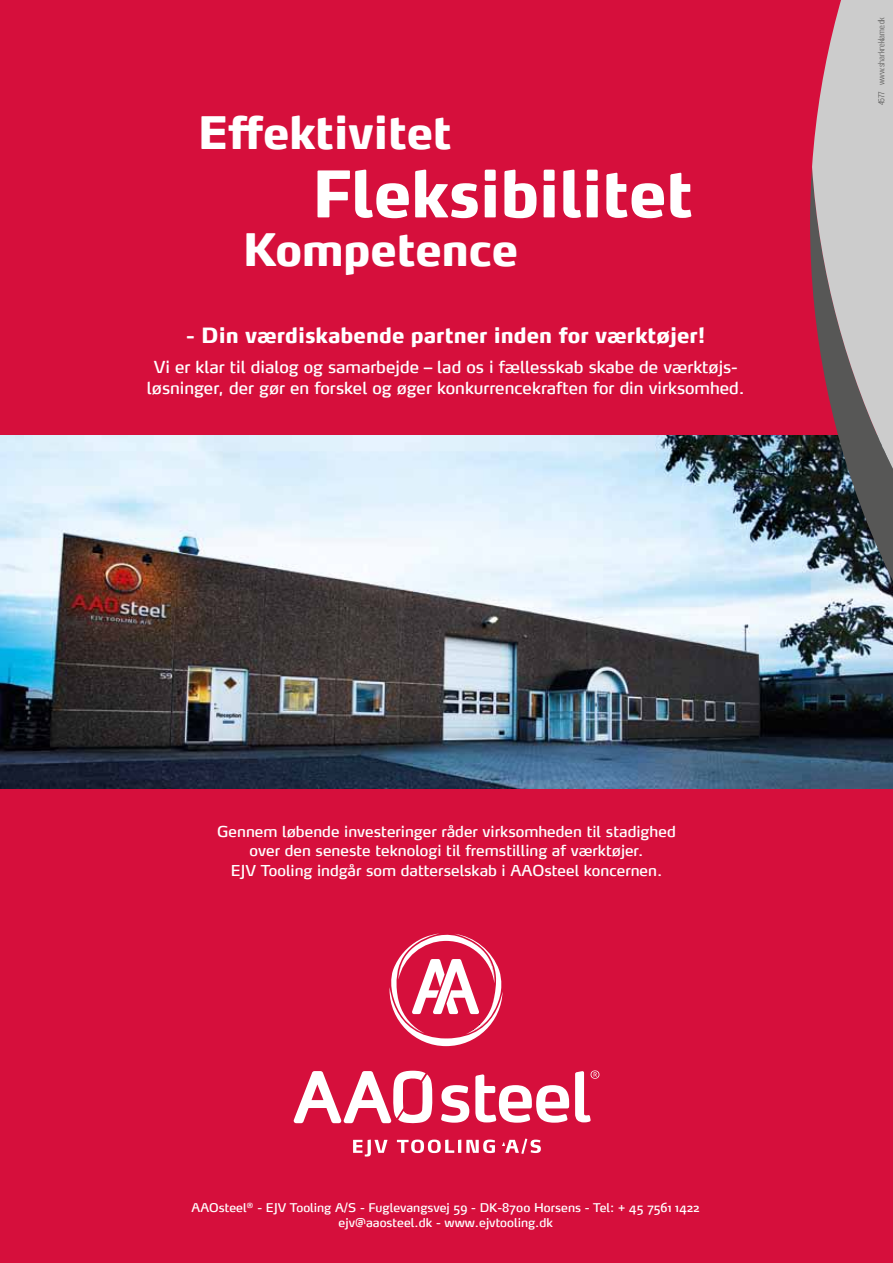
<style>
.page{position:relative;width:893px;height:1263px;background:#d60f3c}
.page>*{position:absolute;margin:0;border:0;box-sizing:border-box;transform-origin:0 0}
.t1{font:800 63.6px "Max";color:#fff}
.t2{font:800 44.7px "Max";color:#fff}
.t3{font:800 21px "Max";color:#fff}
.t4{font:16.5px/21px "Max";color:#fff;text-align:center}
.t5{font:15px/19.5px "Max";color:#fff;text-align:center}
.t6{font:12px/14.4px "Max";color:#fff;text-align:center}
.t7{font:8.1px "Jesaya Lt";color:#575756}
</style>
<div class="page">
<img style="left:0;top:436px;width:810px;height:352px">
<svg style="left:810px;top:169px;width:2px;height:620px"></svg>
<svg style="left:812px;top:0;width:81px;height:789px;background:#8a838a"></svg>
<svg style="left:441px;top:1085px;width:28px;height:38px"></svg>
<svg style="left:475px;top:1074px;width:94px;height:49px"></svg>
<svg style="left:575px;top:1070px;width:24px;height:52px"></svg>
<svg style="left:294px;top:1071px;width:139px;height:52px"></svg>
<svg style="left:390px;top:933px;width:113px;height:113px"></svg>
<svg style="left:353px;top:1139px;width:34px;height:17px"></svg>
<svg style="left:397px;top:1139px;width:98px;height:14px"></svg>
<svg style="left:502px;top:1138px;width:39px;height:16px"></svg>
<h2 class="t2" style="left:197px;top:105px;width:256px">Effektivitet</h2>
<h1 class="t1" style="left:312px;top:154px;width:383px">Fleksibilitet</h1>
<h2 class="t2" style="left:242px;top:221px;width:277px">Kompetence</h2>
<h3 class="t3" style="left:186px;top:322px;width:521px">- Din værdiskabende partner inden for værktøjer!</h3>
<p class="t4" style="left:147px;top:356px;width:599px">Vi er klar til dialog og samarbejde – lad os i fællesskab skabe de værktøjs&shy;løsninger, der gør en forskel og øger konkurrencekraften for din virksomhed.</p>
<p class="t7" style="left:877px;top:105px;width:90px;rotate:-90deg">4577 www.sharkreklame.dk</p>
<p class="t5" style="left:217px;top:821px;width:460px">Gennem løbende investeringer råder virksomheden til stadighed over den seneste teknologi til fremstilling af værktøjer.<br>EJV Tooling indgår som datterselskab i AAOsteel koncernen.</p>
<p class="t6" style="left:192px;top:1201px;width:510px">AAOsteel<sup>®</sup> - EJV Tooling A/S - Fuglevangsvej 59 - DK-8700 Horsens - Tel: + 45 7561 1422 ejv@aaosteel.dk - www.ejvtooling.dk</p>
</div>
